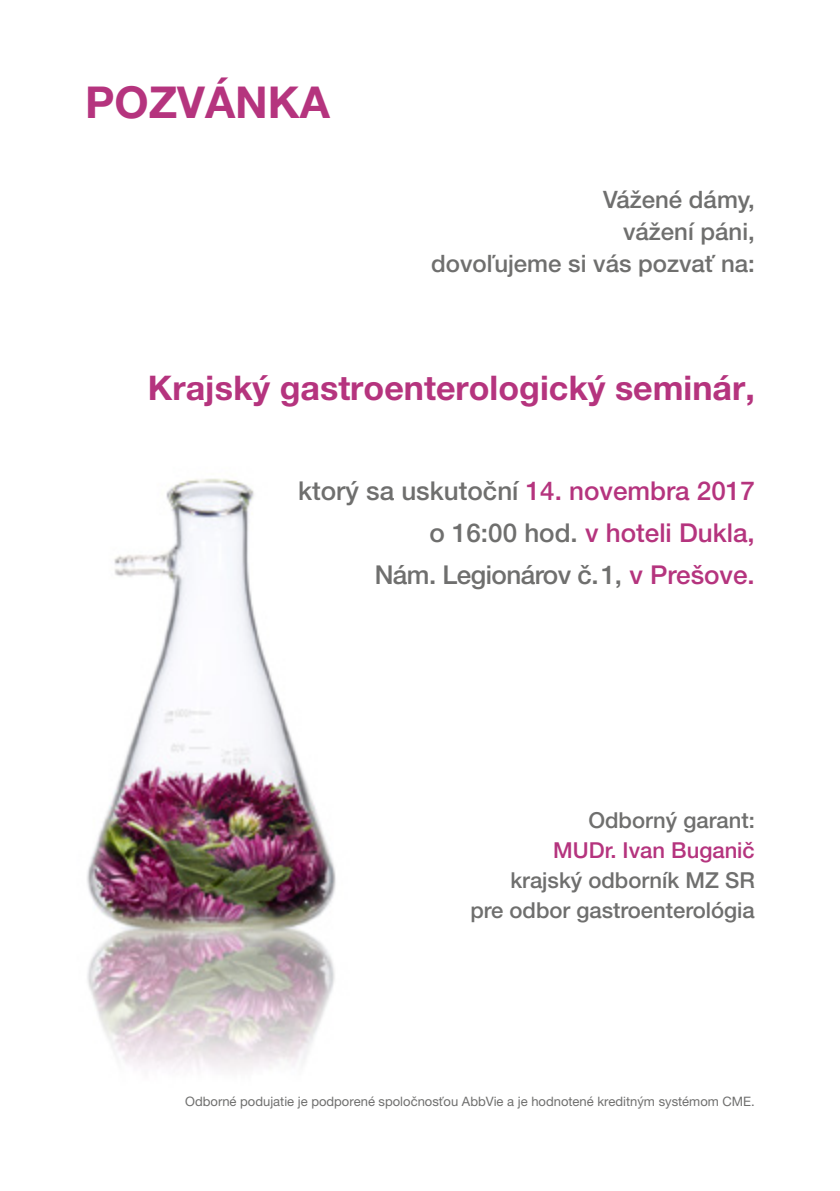
<style>
.page{position:relative;width:840px;height:1191px;background:#fff}
.page>*{position:absolute;margin:0;border:0;box-sizing:border-box;transform-origin:0 0}
.t1{font:700 44px "Helvetica Neue LT Pro";color:#b5347e}
.t2{font:700 34px "Helvetica Neue LT Pro";color:#b5347e}
.t3{font:500 26px/42px "Helvetica Neue LT Pro";color:#6f6f6e;text-align:right}
.t4{font:500 24px/32px "Helvetica Neue LT Pro";color:#6f6f6e;text-align:right}
.t5{font:500 22px/30px "Helvetica Neue LT Pro";color:#6f6f6e;text-align:right}
.t6{font:500 22px "Helvetica Neue LT Pro";color:#b5347e}
.t7{font:13px "Helvetica Neue LT Pro";color:#6f6f6e}
.s1{color:#b5347e}
</style>
<div class="page">
<img style="left:87px;top:478px;width:249px;height:593px">
<h1 class="t1" style="left:85px;top:75px;width:246px">POZVÁNKA</h1>
<p class="t4" style="left:431px;top:183px;width:325px">Vážené dámy,<br>vážení páni,<br>dovoľujeme si vás pozvať na:</p>
<h2 class="t2" style="left:148px;top:366px;width:608px">Krajský gastroenterologický seminár,</h2>
<p class="t3" style="left:298px;top:469px;width:458px">ktorý sa uskutoční <span class="s1">14. novembra 2017 </span>o 16:00 hod. <span class="s1">v hoteli Dukla,<br></span>Nám. Legionárov č.1, <span class="s1">v Prešove.</span></p>
<p class="t5" style="left:588px;top:805px;width:168px">Odborný garant:</p>
<p class="t6" style="left:553px;top:837px;width:203px">MUDr. Ivan Buganič</p>
<p class="t5" style="left:470px;top:865px;width:286px">krajský odborník MZ SR<br>pre odbor gastroenterológia</p>
<p class="t7" style="left:185px;top:1093px;width:570px">Odborné podujatie je podporené spoločnosťou AbbVie a je hodnotené kreditným systémom CME.</p>
</div>
